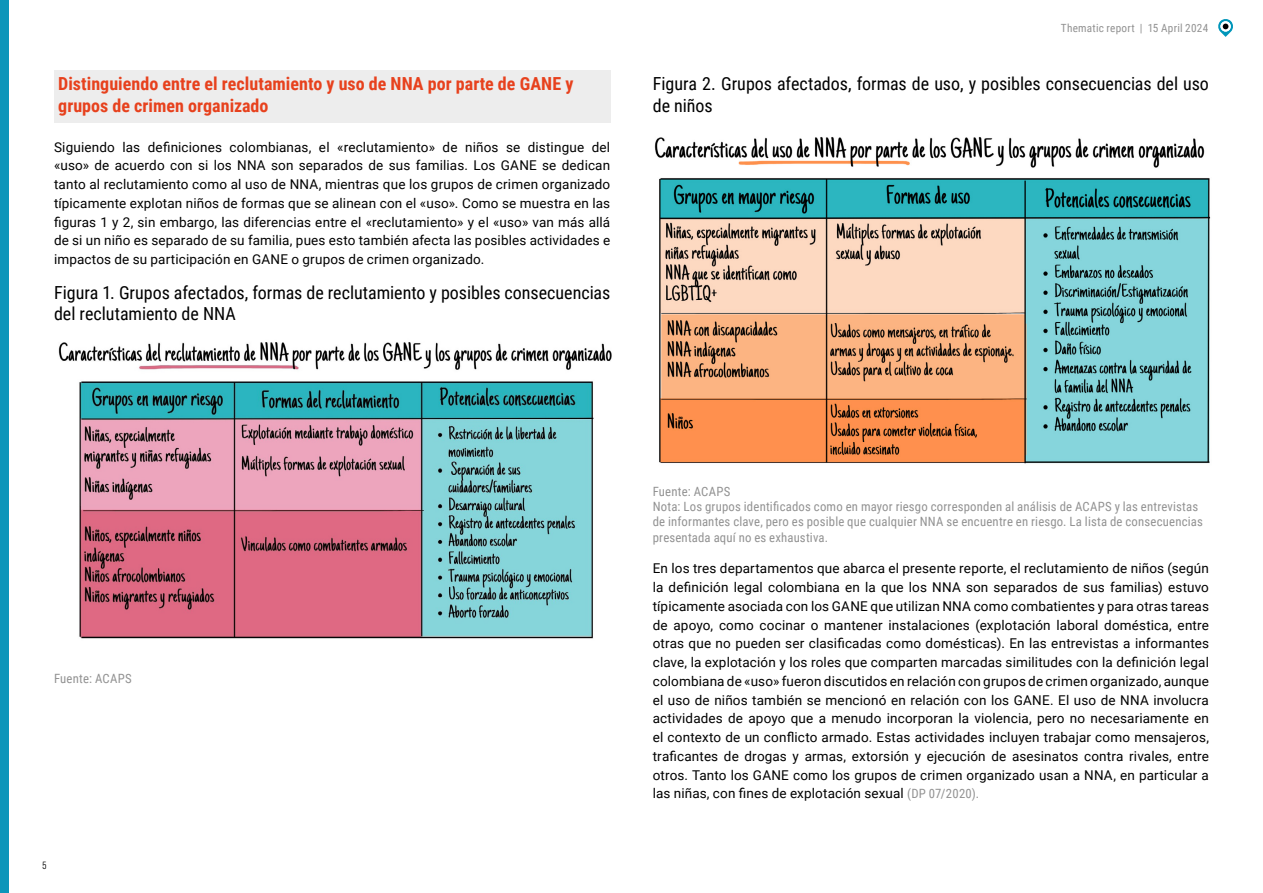
<style>
.page{position:relative;width:1263px;height:893px;background:#fff}
.page>*{position:absolute;margin:0;border:0;box-sizing:border-box;transform-origin:0 0}
.t1{font:18px/21.6px "Roboto Condensed";color:#000}
.t2{font:700 18px/21.6px "Roboto Condensed";color:#e7411d}
.t3{font:13.5px/18.8px "Roboto";letter-spacing:.01em;color:#000;text-align:justify}
.t4{font:12.75px/15.3px "Roboto Condensed";letter-spacing:.015em;color:#929292}
.t5{font:11.25px "Roboto Condensed";letter-spacing:.02em;color:#929292}
.t6{font:10.5px "Bebas Neue Pro Middle";color:#000}
.s1{font-family:"Roboto Condensed";font-size:12.75px;color:#929292}
</style>
<div class="page">
<svg style="left:1218px;top:19px;width:15px;height:18px"></svg>
<div style="left:0;top:0;width:9px;height:893px;background:#0c96ba"></div>
<div style="left:54px;top:70px;width:556px;height:53px;background:#ededed"></div>
<img style="left:58px;top:342px;width:554px;height:297px">
<img style="left:654px;top:137px;width:557px;height:327px">
<h1 class="t2" style="left:58px;top:72px;width:517px">Distinguiendo entre el reclutamiento y uso de NNA por parte de GANE y grupos de crimen organizado</h1>
<p class="t3" style="left:54px;top:137px;width:558px">Siguiendo las definiciones colombianas, el «reclutamiento» de niños se distingue del «uso» de acuerdo con si los NNA son separados de sus familias. Los GANE se dedican tanto al reclutamiento como al uso de NNA, mientras que los grupos de crimen organizado típicamente explotan niños de formas que se alinean con el «uso». Como se muestra en las figuras 1 y 2, sin embargo, las diferencias entre el «reclutamiento» y el «uso» van más allá de si un niño es separado de su familia, pues esto también afecta las posibles actividades e impactos de su participación en GANE o grupos de crimen organizado.</p>
<h1 class="t1" style="left:54px;top:281px;width:558px">Figura 1. Grupos afectados, formas de reclutamiento y posibles consecuencias del reclutamiento de NNA</h1>
<p class="t5" style="left:1061px;top:20px;width:149px">Thematic report | 15 April 2024</p>
<h1 class="t1" style="left:653px;top:72px;width:558px">Figura 2. Grupos afectados, formas de uso, y posibles consecuencias del uso de niños</h1>
<p class="t4" style="left:54px;top:670px;width:79px">Fuente: ACAPS</p>
<p class="t6" style="left:43px;top:859px;width:5px">5</p>
<p class="t4" style="left:653px;top:483px;width:551px">Fuente: ACAPS<br>Nota: Los grupos identificados como en mayor riesgo corresponden al análisis de ACAPS y las entrevistas de informantes clave, pero es posible que cualquier NNA se encuentre en riesgo. La lista de consecuencias presentada aquí no es exhaustiva.</p>
<p class="t3" style="left:653px;top:559px;width:558px">En los tres departamentos que abarca el presente reporte, el reclutamiento de niños (según la definición legal colombiana en la que los NNA son separados de sus familias) estuvo típicamente asociada con los GANE que utilizan NNA como combatientes y para otras tareas de apoyo, como cocinar o mantener instalaciones (explotación laboral doméstica, entre otras que no pueden ser clasificadas como domésticas). En las entrevistas a informantes clave, la explotación y los roles que comparten marcadas similitudes con la definición legal colombiana de «uso» fueron discutidos en relación con grupos de crimen organizado, aunque el uso de niños también se mencionó en relación con los GANE. El uso de NNA involucra actividades de apoyo que a menudo incorporan la violencia, pero no necesariamente en el contexto de un conflicto armado. Estas actividades incluyen trabajar como mensajeros, traficantes de drogas y armas, extorsión y ejecución de asesinatos contra rivales, entre otros. Tanto los GANE como los grupos de crimen organizado usan a NNA, en particular a las niñas, con fines de explotación sexual <span class="s1">(DP 07/2020).</span></p>
</div>
